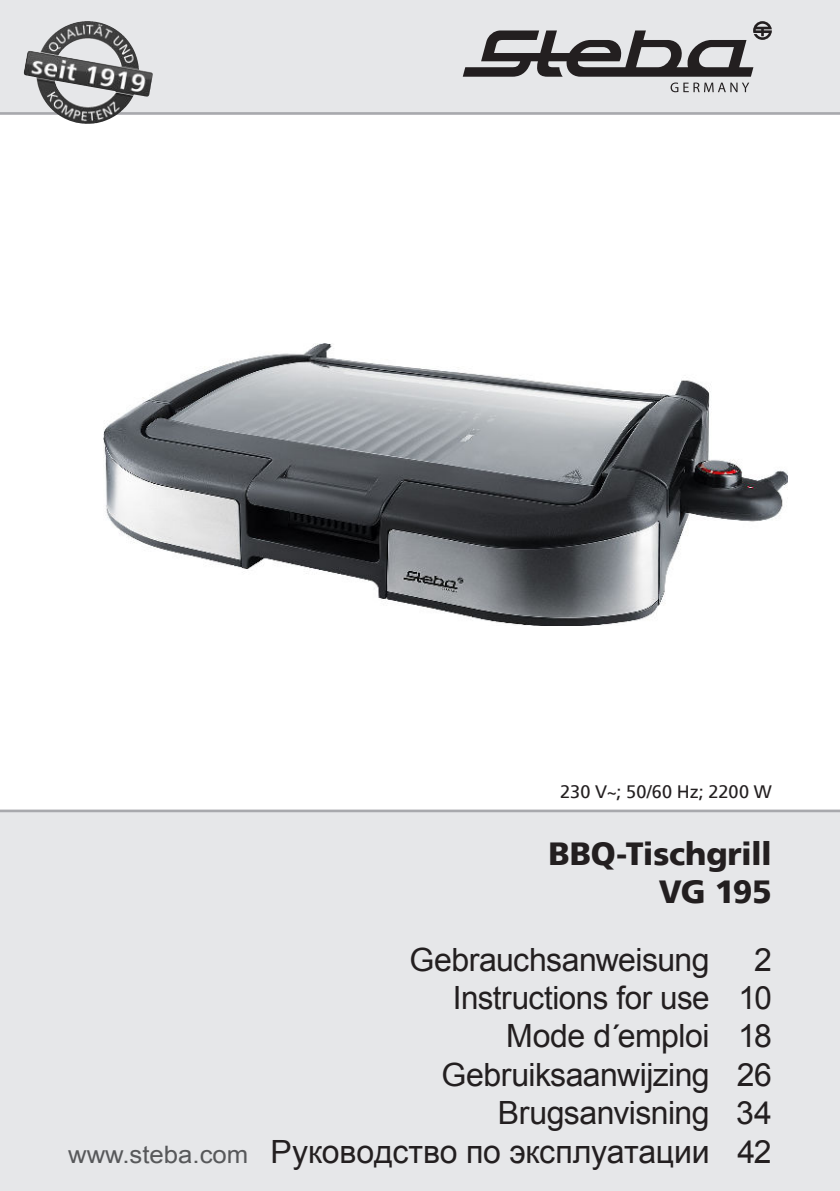
<style>
.page{position:relative;width:840px;height:1191px;background:#fff}
.page>*{position:absolute;margin:0;border:0;box-sizing:border-box;transform-origin:0 0}
.t1{font:32px/38.4px "Arial";letter-spacing:-.015em;color:#231f20;text-align:right}
.t2{font:900 32px/38.4px "Frutiger";letter-spacing:-.015em;color:#231f20;text-align:right}
.t3{font:24px "Arial";color:#57585a;scale:1.07 1}
.t4{font:18px "Frutiger";letter-spacing:.005em;color:#231f20}
</style>
<div class="page">
<div style="left:0;top:811px;width:839px;height:380px;background:#e6e7e9"></div>
<div style="left:0;top:0;width:839px;height:113px;background:#e6e7e9"></div>
<hr style="left:0;top:112px;width:839px;height:3px;background:#a8a9ad">
<svg style="left:670px;top:83px;width:78px;height:9px"></svg>
<svg style="left:462px;top:21px;width:309px;height:56px"></svg>
<hr style="left:0;top:809px;width:839px;height:3px;background:#a8a9ad">
<img style="left:23px;top:21px;width:61px;height:76px">
<img style="left:103px;top:344px;width:683px;height:281px">
<p class="t3" style="left:68px;top:1145px;width:170px">www.steba.com</p>
<p class="t4" style="left:560px;top:784px;width:213px">230 V~; 50/60 Hz; 2200 W</p>
<p class="t2" style="left:548px;top:836px;width:225px">BBQ-Tischgrill<br>VG 195</p>
<p class="t1" style="left:409px;top:943px;width:301px">Gebrauchsanweisung</p>
<p class="t1" style="left:270px;top:943px;width:502px">2<br>Instructions for use 10<br>Mode d´emploi 18<br>Gebruiksaanwijzing 26<br>Brugsanvisning 34<br>Руководство по эксплуатации 42</p>
</div>
